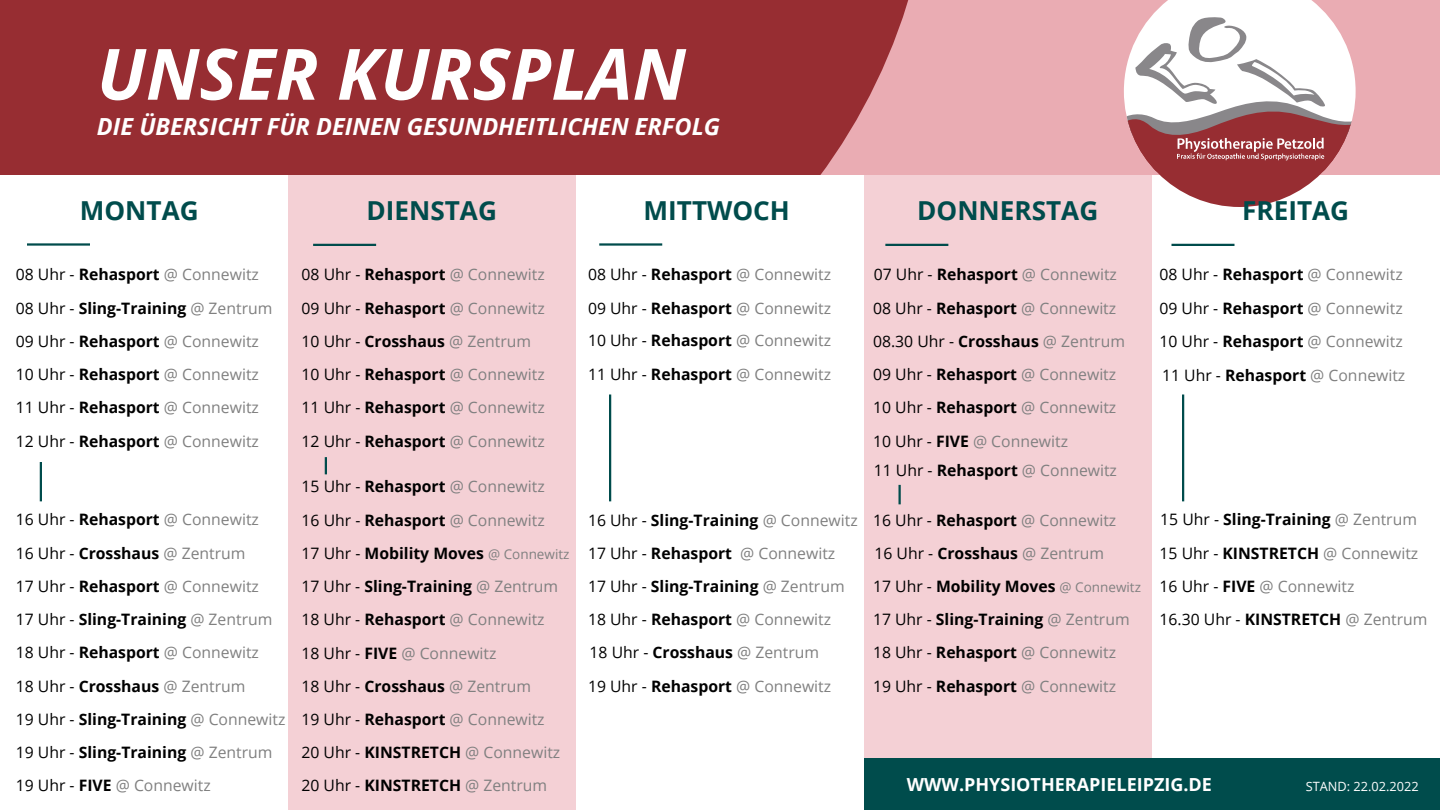
<style>
.page{position:relative;width:1440px;height:810px;background:#eaacb3}
.page>*{position:absolute;margin:0;border:0;box-sizing:border-box;transform-origin:0 0}
.t1{font:italic 700 70.88px "Open Sans";color:#fff}
.t2{font:700 26.17px "Open Sans";color:#004c4c}
.t3{font:italic 700 23.55px "Open Sans";color:#fff}
.t4{font:700 18px "Open Sans";color:#fff}
.t5{font:700 15.75px/33.2px "Open Sans";color:#000}
.t6{font:15.75px/33.2px "Open Sans";color:#808080}
.t7{font:12.75px "Open Sans";color:#fff}
.t8{font:600 7.43px "Myriad Pro";color:#fff}
.s1{font-weight:400}
.s2{font-weight:400;color:#808080}
.s3{color:#000}
.s4{font-weight:700;color:#000}
.s5{font-weight:400;font-size:13.5px;color:#808080}
</style>
<div class="page">
<svg style="left:0;top:0;width:933px;height:176px;fill:#972d32"></svg>
<div style="left:0;top:176px;width:288px;height:634px;background:#fff"></div>
<div style="left:288px;top:176px;width:288px;height:634px;background:#f4d0d5"></div>
<div style="left:576px;top:176px;width:288px;height:634px;background:#fff"></div>
<div style="left:864px;top:176px;width:288px;height:634px;background:#f4d0d5"></div>
<div style="left:1152px;top:176px;width:288px;height:634px;background:#fff"></div>
<hr style="left:27px;top:243px;width:63px;height:3px;background:#004c4c">
<hr style="left:40px;top:462px;width:2px;height:39px;background:#004c4c">
<svg style="left:325px;top:457px;width:2px;height:17px"></svg>
<hr style="left:609px;top:395px;width:2px;height:106px;background:#004c4c">
<hr style="left:898px;top:485px;width:3px;height:19px;background:#004c4c">
<hr style="left:1182px;top:395px;width:2px;height:106px;background:#004c4c">
<hr style="left:313px;top:244px;width:63px;height:2px;background:#004c4c">
<hr style="left:599px;top:243px;width:63px;height:3px;background:#004c4c">
<hr style="left:885px;top:244px;width:63px;height:2px;background:#004c4c">
<hr style="left:1172px;top:244px;width:62px;height:2px;background:#004c4c">
<svg style="left:1124px;top:171px;width:232px;height:36px"></svg>
<svg style="left:1151px;top:0;width:205px;height:110px;fill:#fff"></svg>
<svg style="left:1124px;top:17px;width:230px;height:154px"></svg>
<div style="left:864px;top:758px;width:576px;height:52px;background:#004c4c"></div>
<h1 class="t1" style="left:97px;top:24px;width:591px">UNSER KURSPLAN</h1>
<h3 class="t3" style="left:97px;top:110px;width:625px">DIE ÜBERSICHT FÜR DEINEN GESUNDHEITLICHEN ERFOLG</h3>
<h2 class="t2" style="left:80px;top:192px;width:120px">MONTAG</h2>
<h2 class="t2" style="left:367px;top:192px;width:132px">DIENSTAG</h2>
<h2 class="t2" style="left:644px;top:192px;width:148px">MITTWOCH</h2>
<h2 class="t2" style="left:917px;top:192px;width:183px">DONNERSTAG</h2>
<p class="t5" style="left:16px;top:258px;width:258px"><span class="s1">08 Uhr -</span> Rehasport <span class="s2">@ Connewitz<br></span><span class="s1">08 Uhr -</span> Sling-Training <span class="s2">@ Zentrum<br></span><span class="s1">09 Uhr -</span> Rehasport <span class="s2">@ Connewitz<br></span><span class="s1">10 Uhr -</span> Rehasport <span class="s2">@ Connewitz<br></span><span class="s1">11 Uhr -</span> Rehasport <span class="s2">@ Connewitz<br></span><span class="s1">12 Uhr -</span> Rehasport <span class="s2">@ Connewitz</span></p>
<p class="t6" style="left:16px;top:503px;width:245px"><span class="s3">16 Uhr -</span> <span class="s4">Rehasport</span> @ Connewitz</p>
<p class="t5" style="left:16px;top:536px;width:231px"><span class="s1">16 Uhr -</span> Crosshaus <span class="s2">@ Zentrum</span></p>
<p class="t5" style="left:16px;top:569px;width:258px"><span class="s1">17 Uhr -</span> Rehasport <span class="s2">@ Connewitz<br></span><span class="s1">17 Uhr -</span> Sling-Training <span class="s2">@ Zentrum</span></p>
<p class="t6" style="left:16px;top:636px;width:245px"><span class="s3">18 Uhr -</span> <span class="s4">Rehasport</span> @ Connewitz</p>
<p class="t5" style="left:16px;top:669px;width:231px"><span class="s1">18 Uhr -</span> Crosshaus <span class="s2">@ Zentrum</span></p>
<p class="t6" style="left:302px;top:258px;width:245px"><span class="s3">08 Uhr -</span> <span class="s4">Rehasport</span> @ Connewitz</p>
<p class="t6" style="left:302px;top:291px;width:245px"><span class="s3">09 Uhr -</span> <span class="s4">Rehasport</span> @ Connewitz</p>
<p class="t5" style="left:302px;top:324px;width:231px"><span class="s1">10 Uhr -</span> Crosshaus <span class="s2">@ Zentrum</span></p>
<p class="t6" style="left:302px;top:357px;width:245px;text-align:justify"><span class="s3">10 Uhr -</span> <span class="s4">Rehasport</span> @ Connewitz <span class="s3">11 Uhr -</span> <span class="s4">Rehasport</span> @ Connewitz <span class="s3">12 Uhr -</span> <span class="s4">Rehasport</span> @ Connewitz</p>
<p class="t5" style="left:302px;top:470px;width:270px"><span class="s1">15 Uhr -</span> Rehasport <span class="s2">@ Connewitz<br></span><span class="s1">16 Uhr -</span> Rehasport <span class="s2">@ Connewitz<br></span><span class="s1">17 Uhr -</span> Mobility Moves <span class="s5">@ Connewitz<br></span><span class="s1">17 Uhr -</span> Sling-Training <span class="s2">@ Zentrum</span></p>
<p class="t6" style="left:302px;top:603px;width:245px"><span class="s3">18 Uhr -</span> <span class="s4">Rehasport</span> @ Connewitz<br><span class="s3">18 Uhr -</span> <span class="s4">FIVE</span> @ Connewitz</p>
<p class="t5" style="left:302px;top:669px;width:231px"><span class="s1">18 Uhr -</span> Crosshaus <span class="s2">@ Zentrum</span></p>
<p class="t6" style="left:588px;top:258px;width:245px;text-align:justify"><span class="s3">08 Uhr -</span> <span class="s4">Rehasport</span> @ Connewitz <span class="s3">09 Uhr -</span> <span class="s4">Rehasport</span> @ Connewitz <span class="s3">10 Uhr -</span> <span class="s4">Rehasport</span> @ Connewitz <span class="s3">11 Uhr -</span> <span class="s4">Rehasport</span> @ Connewitz</p>
<p class="t5" style="left:588px;top:503px;width:271px"><span class="s1">16 Uhr -</span> Sling-Training <span class="s2">@ Connewitz<br></span><span class="s1">17 Uhr -</span> Rehasport <span class="s2">@ Connewitz<br></span><span class="s1">17 Uhr -</span> Sling-Training <span class="s2">@ Zentrum</span></p>
<p class="t6" style="left:588px;top:602px;width:245px"><span class="s3">18 Uhr -</span> <span class="s4">Rehasport</span> @ Connewitz</p>
<p class="t5" style="left:590px;top:636px;width:231px"><span class="s1">18 Uhr -</span> Crosshaus <span class="s2">@ Zentrum</span></p>
<p class="t6" style="left:588px;top:669px;width:245px"><span class="s3">19 Uhr -</span> <span class="s4">Rehasport</span> @ Connewitz</p>
<p class="t6" style="left:874px;top:258px;width:245px"><span class="s3">07 Uhr -</span> <span class="s4">Rehasport</span> @ Connewitz</p>
<p class="t6" style="left:873px;top:291px;width:253px"><span class="s3">08 Uhr -</span> <span class="s4">Rehasport</span> @ Connewitz<br><span class="s3">08.30 Uhr -</span> <span class="s4">Crosshaus</span> @ Zentrum<br><span class="s3">09 Uhr -</span> <span class="s4">Rehasport</span> @ Connewitz</p>
<p class="t6" style="left:873px;top:391px;width:245px"><span class="s3">10 Uhr -</span> <span class="s4">Rehasport</span> @ Connewitz<br><span class="s3">10 Uhr -</span> <span class="s4">FIVE</span> @ Connewitz</p>
<p class="t6" style="left:874px;top:453px;width:245px"><span class="s3">11 Uhr -</span> <span class="s4">Rehasport</span> @ Connewitz</p>
<p class="t6" style="left:873px;top:503px;width:245px"><span class="s3">16 Uhr -</span> <span class="s4">Rehasport</span> @ Connewitz</p>
<p class="t5" style="left:875px;top:536px;width:231px"><span class="s1">16 Uhr -</span> Crosshaus <span class="s2">@ Zentrum</span></p>
<p class="t5" style="left:873px;top:569px;width:270px"><span class="s1">17 Uhr -</span> Mobility Moves <span class="s5">@ Connewitz<br></span><span class="s1">17 Uhr -</span> Sling-Training <span class="s2">@ Zentrum</span></p>
<p class="t6" style="left:873px;top:636px;width:245px"><span class="s3">18 Uhr -</span> <span class="s4">Rehasport</span> @ Connewitz<br><span class="s3">19 Uhr -</span> <span class="s4">Rehasport</span> @ Connewitz</p>
<p class="t8" style="left:1286px;top:152px;width:5px">y</p>
<h2 class="t2" style="left:1242px;top:192px;width:109px">FREITAG</h2>
<p class="t6" style="left:1160px;top:258px;width:247px"><span class="s3">08 Uhr -</span> <span class="s4">Rehasport</span> @ Connewitz<br><span class="s3">09 Uhr -</span> <span class="s4">Rehasport</span> @ Connewitz<br><span class="s3">10 Uhr -</span> <span class="s4">Rehasport</span> @ Connewitz<br><span class="s3">11 Uhr -</span> <span class="s4">Rehasport</span> @ Connewitz</p>
<p class="t5" style="left:1160px;top:503px;width:258px"><span class="s1">15 Uhr -</span> Sling-Training <span class="s2">@ Zentrum</span></p>
<p class="t5" style="left:1160px;top:536px;width:260px"><span class="s1">15 Uhr -</span> KINSTRETCH <span class="s2">@ Connewitz</span></p>
<p class="t6" style="left:1160px;top:569px;width:196px"><span class="s3">16 Uhr -</span> <span class="s4">FIVE</span> @ Connewitz</p>
<p class="t5" style="left:1160px;top:603px;width:269px"><span class="s1">16.30 Uhr -</span> KINSTRETCH <span class="s2">@ Zentrum</span></p>
<p class="t5" style="left:16px;top:702px;width:271px"><span class="s1">19 Uhr -</span> Sling-Training <span class="s2">@ Connewitz<br></span><span class="s1">19 Uhr -</span> Sling-Training <span class="s2">@ Zentrum<br></span><span class="s1">19 Uhr -</span> FIVE <span class="s2">@ Connewitz</span></p>
<p class="t5" style="left:302px;top:702px;width:260px"><span class="s1">19 Uhr -</span> Rehasport <span class="s2">@ Connewitz<br></span><span class="s1">20 Uhr -</span> KINSTRETCH <span class="s2">@ Connewitz<br></span><span class="s1">20 Uhr -</span> KINSTRETCH <span class="s2">@ Zentrum</span></p>
<p class="t4" style="left:907px;top:772px;width:307px">WWW.PHYSIOTHERAPIELEIPZIG.DE</p>
<p class="t7" style="left:1306px;top:778px;width:114px">STAND: 22.02.2022</p>
</div>
